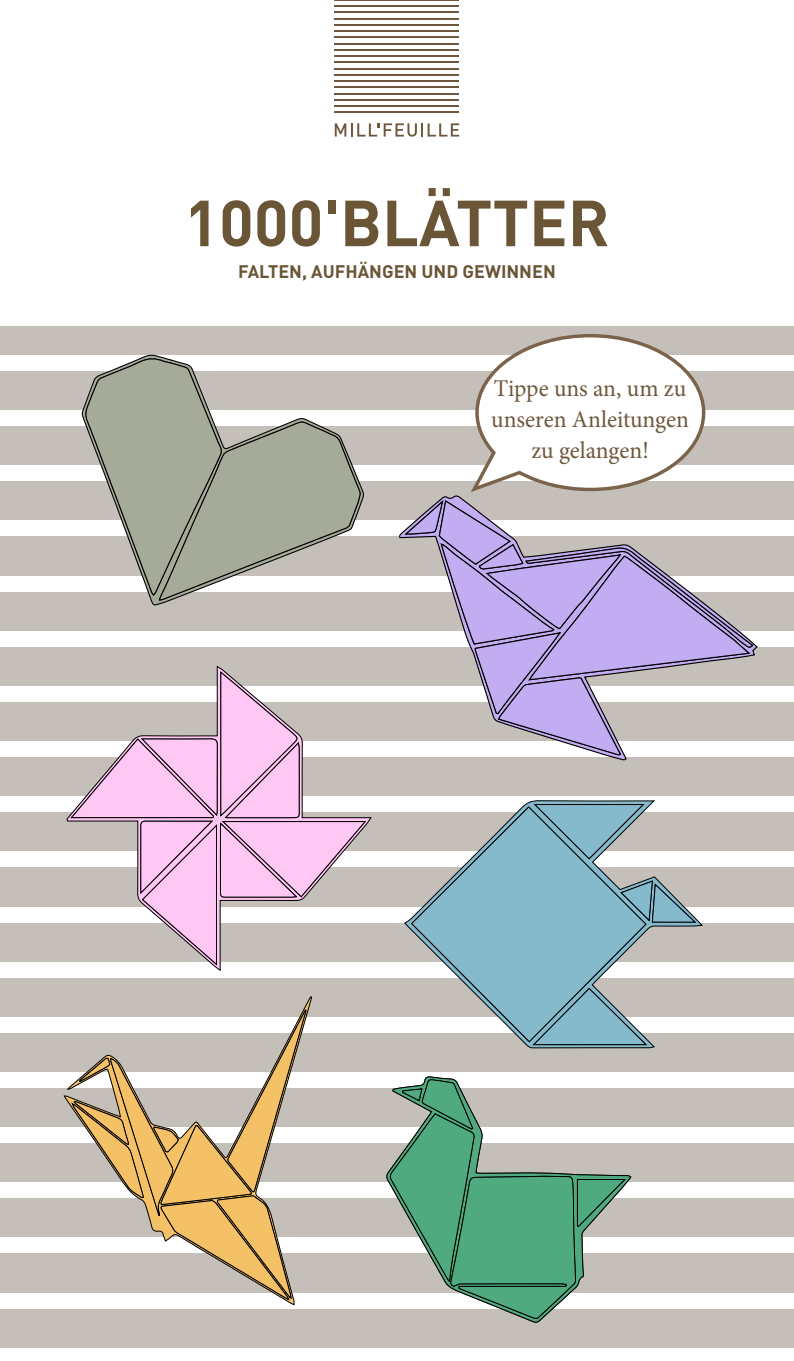
<style>
.page{position:relative;width:794px;height:1361px;background:#fff}
.page>*{position:absolute;margin:0;border:0;box-sizing:border-box;transform-origin:0 0}
.t1{font:700 64px "DIN";color:#6a5636}
.t2{font:24px/30.8px "Minion Pro";letter-spacing:-.005em;color:#6e573c;text-align:center}
.t3{font:700 18px "DIN";color:#6a5636}
</style>
<div class="page">
<div style="left:0;top:326px;width:794px;height:1035px;background:#c4c0b9"></div>
<div style="left:0;top:355px;width:794px;height:16px;background:#fff"></div>
<div style="left:0;top:410px;width:794px;height:16px;background:#fff"></div>
<div style="left:0;top:465px;width:794px;height:16px;background:#fff"></div>
<div style="left:0;top:520px;width:794px;height:16px;background:#fff"></div>
<div style="left:0;top:576px;width:794px;height:15px;background:#fff"></div>
<div style="left:0;top:631px;width:794px;height:16px;background:#fff"></div>
<div style="left:0;top:686px;width:794px;height:16px;background:#fff"></div>
<div style="left:0;top:741px;width:794px;height:16px;background:#fff"></div>
<div style="left:0;top:796px;width:794px;height:16px;background:#fff"></div>
<div style="left:0;top:851px;width:794px;height:16px;background:#fff"></div>
<div style="left:0;top:906px;width:794px;height:16px;background:#fff"></div>
<div style="left:0;top:962px;width:794px;height:15px;background:#fff"></div>
<div style="left:0;top:1017px;width:794px;height:15px;background:#fff"></div>
<div style="left:0;top:1072px;width:794px;height:16px;background:#fff"></div>
<div style="left:0;top:1127px;width:794px;height:16px;background:#fff"></div>
<div style="left:0;top:1182px;width:794px;height:16px;background:#fff"></div>
<div style="left:0;top:1237px;width:794px;height:16px;background:#fff"></div>
<div style="left:0;top:1292px;width:794px;height:16px;background:#fff"></div>
<div style="left:0;top:1347px;width:794px;height:14px;background:#fff"></div>
<svg style="left:84px;top:356px;width:278px;height:245px"></svg>
<svg style="left:71px;top:1008px;width:236px;height:292px"></svg>
<svg style="left:388px;top:1079px;width:237px;height:240px"></svg>
<svg style="left:403px;top:800px;width:301px;height:248px"></svg>
<svg style="left:412px;top:807px;width:234px;height:234px;fill:#85bacc"></svg>
<svg style="left:532px;top:987px;width:116px;height:59px"></svg>
<svg style="left:533px;top:803px;width:112px;height:57px"></svg>
<svg style="left:620px;top:880px;width:77px;height:43px"></svg>
<svg style="left:70px;top:671px;width:296px;height:295px"></svg>
<hr style="left:335px;top:0;width:124px;height:1px;background:#6e573c">
<hr style="left:335px;top:5px;width:124px;height:2px;background:#6e573c">
<hr style="left:335px;top:11px;width:124px;height:2px;background:#6e573c">
<hr style="left:335px;top:18px;width:124px;height:1px;background:#6e573c">
<hr style="left:335px;top:24px;width:124px;height:2px;background:#6e573c">
<hr style="left:335px;top:30px;width:124px;height:2px;background:#6e573c">
<hr style="left:335px;top:36px;width:124px;height:2px;background:#6e573c">
<hr style="left:335px;top:43px;width:124px;height:1px;background:#6e573c">
<hr style="left:335px;top:49px;width:124px;height:2px;background:#6e573c">
<hr style="left:335px;top:55px;width:124px;height:2px;background:#6e573c">
<hr style="left:335px;top:61px;width:124px;height:2px;background:#6e573c">
<hr style="left:335px;top:68px;width:124px;height:1px;background:#6e573c">
<hr style="left:335px;top:74px;width:124px;height:2px;background:#6e573c">
<hr style="left:335px;top:80px;width:124px;height:2px;background:#6e573c">
<hr style="left:335px;top:86px;width:124px;height:2px;background:#6e573c">
<hr style="left:335px;top:93px;width:124px;height:1px;background:#6e573c">
<hr style="left:335px;top:99px;width:124px;height:2px;background:#6e573c">
<hr style="left:335px;top:105px;width:124px;height:2px;background:#6e573c">
<hr style="left:335px;top:111px;width:124px;height:2px;background:#6e573c">
<svg style="left:335px;top:123px;width:124px;height:14px"></svg>
<svg style="left:403px;top:334px;width:351px;height:421px"></svg>
<h1 class="t1" style="left:184px;top:181px;width:427px">1000'BLÄTTER</h1>
<p class="t3" style="left:238px;top:260px;width:319px">FALTEN, AUFHÄNGEN UND GEWINNEN</p>
<p class="t2" style="left:491px;top:373px;width:199px">Tippe uns an, um zu unseren Anleitungen zu gelangen!</p>
</div>
